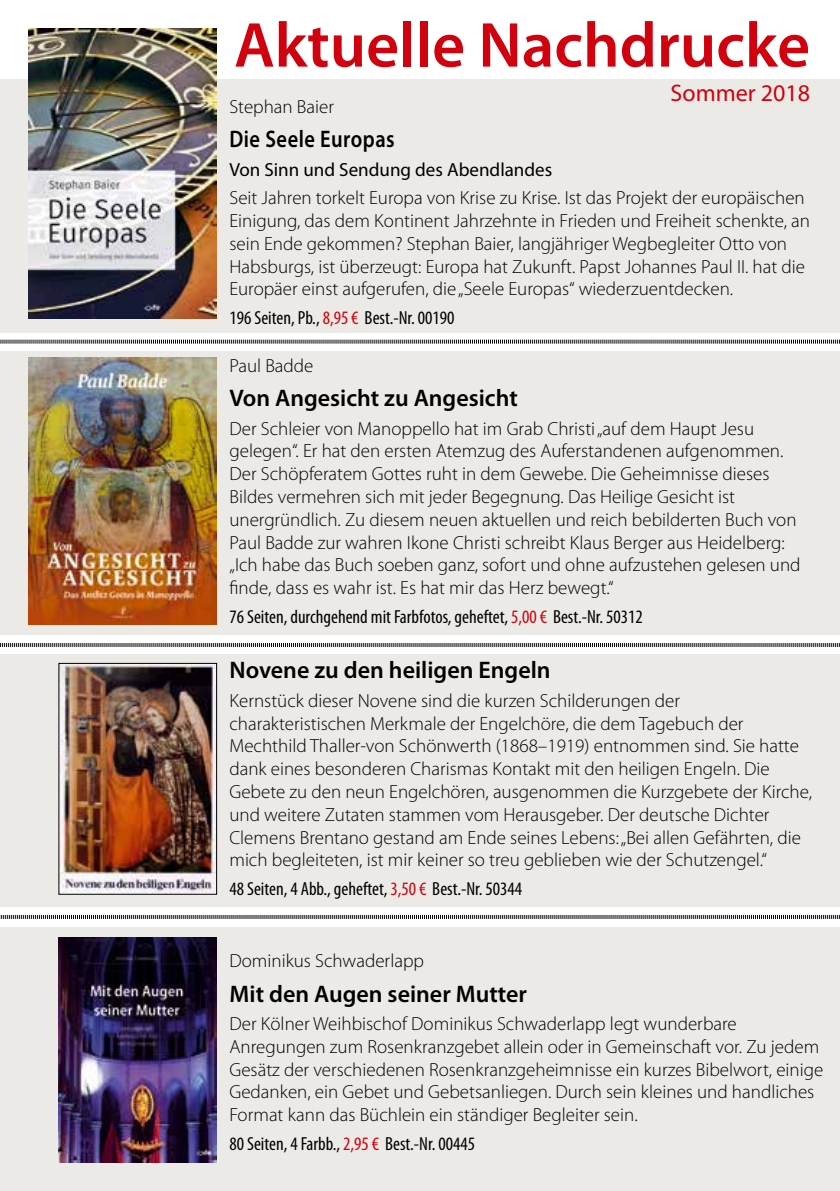
<style>
.page{position:relative;width:840px;height:1191px;background:#fff}
.page>*{position:absolute;margin:0;border:0;box-sizing:border-box;transform-origin:0 0}
.t1{font:600 64px "Myriad Pro";color:#d1010e}
.t2{font:600 24px "Myriad Pro";color:#000}
.t3{font:600 24px "Myriad Pro";letter-spacing:.025em;color:#000;scale:.85 1}
.t4{font:24px "Myriad Pro";color:#d1010e}
.t5{font:300 19px/22.8px "Myriad Pro";color:#000}
.t6{font:condensed 19px "Myriad Pro";color:#000}
.t7{font:19px "Myriad Pro";color:#000}
.s1{color:#d1010e}
</style>
<div class="page">
<div style="left:0;top:927px;width:839px;height:264px;background:#eceae7"></div>
<div style="left:0;top:654px;width:839px;height:252px;background:#eceae7"></div>
<div style="left:0;top:352px;width:839px;height:283px;background:#eceae7"></div>
<div style="left:0;top:79px;width:839px;height:254px;background:#eceae7"></div>
<img style="left:28px;top:28px;width:189px;height:290px">
<img style="left:61px;top:665px;width:154px;height:227px">
<div style="left:59px;top:663px;width:158px;height:231px;border:1px solid #000"></div>
<img style="left:59px;top:937px;width:158px;height:225px">
<img style="left:28px;top:357px;width:189px;height:268px">
<svg style="left:0;top:339px;width:839px;height:5px;background:#999"></svg>
<svg style="left:0;top:643px;width:839px;height:4px;background:#7f7f7f"></svg>
<svg style="left:0;top:914px;width:839px;height:5px"></svg>
<h1 class="t1" style="left:234px;top:10px;width:577px">Aktuelle Nachdrucke</h1>
<p class="t4" style="left:670px;top:80px;width:141px">Sommer 2018</p>
<p class="t5" style="left:229px;top:95px;width:106px">Stephan Baier</p>
<p class="t3" style="left:229px;top:126px;width:196px">Die Seele Europas</p>
<p class="t7" style="left:229px;top:159px;width:324px">Von Sinn und Sendung des Abendlandes</p>
<p class="t5" style="left:229px;top:187px;width:581px">Seit Jahren torkelt Europa von Krise zu Krise. Ist das Projekt der europäischen Einigung, das dem Kontinent Jahrzehnte in Frieden und Freiheit schenkte, an sein Ende gekommen? Stephan Baier, langjähriger Wegbegleiter Otto von Habsburgs, ist überzeugt: Europa hat Zukunft. Papst Johannes Paul II. hat die Europäer einst aufgerufen, die „Seele Europas“ wiederzuentdecken.</p>
<p class="t6" style="left:229px;top:307px;width:226px">196 Seiten, Pb., <span class="s1">8,95 €</span> Best.-Nr. 00190</p>
<p class="t5" style="left:229px;top:354px;width:85px">Paul Badde</p>
<p class="t2" style="left:229px;top:385px;width:290px">Von Angesicht zu Angesicht</p>
<p class="t5" style="left:229px;top:417px;width:572px">Der Schleier von Manoppello hat im Grab Christi „auf dem Haupt Jesu gelegen“. Er hat den ersten Atemzug des Auferstandenen aufgenommen.<br>Der Schöpferatem Gottes ruht in dem Gewebe. Die Geheimnisse dieses Bildes vermehren sich mit jeder Begegnung. Das Heilige Gesicht ist unergründlich. Zu diesem neuen aktuellen und reich bebilderten Buch von Paul Badde zur wahren Ikone Christi schreibt Klaus Berger aus Heidelberg: „Ich habe das Buch soeben ganz, sofort und ohne aufzustehen gelesen und finde, dass es wahr ist. Es hat mir das Herz bewegt.“</p>
<p class="t6" style="left:229px;top:606px;width:415px">76 Seiten, durchgehend mit Farbfotos, geheftet, <span class="s1">5,00 €</span> Best.-Nr. 50312</p>
<p class="t2" style="left:229px;top:657px;width:322px">Novene zu den heiligen Engeln</p>
<p class="t5" style="left:229px;top:689px;width:584px">Kernstück dieser Novene sind die kurzen Schilderungen der charakteristischen Merkmale der Engelchöre, die dem Tagebuch der Mechthild Thaller-von Schönwerth (1868–1919) entnommen sind. Sie hatte dank eines besonderen Charismas Kontakt mit den heiligen Engeln. Die Gebete zu den neun Engelchören, ausgenommen die Kurzgebete der Kirche, und weitere Zutaten stammen vom Herausgeber. Der deutsche Dichter Clemens Brentano gestand am Ende seines Lebens: „Bei allen Gefährten, die mich begleiteten, ist mir keiner so treu geblieben wie der Schutzengel.“</p>
<p class="t6" style="left:229px;top:878px;width:294px">48 Seiten, 4 Abb., geheftet, <span class="s1">3,50 €</span> Best.-Nr. 50344</p>
<p class="t5" style="left:229px;top:949px;width:196px">Dominikus Schwaderlapp</p>
<p class="t2" style="left:229px;top:980px;width:299px">Mit den Augen seiner Mutter</p>
<p class="t5" style="left:229px;top:1012px;width:595px">Der Kölner Weihbischof Dominikus Schwaderlapp legt wunderbare Anregungen zum Rosenkranzgebet allein oder in Gemeinschaft vor. Zu jedem Gesätz der verschiedenen Rosenkranzgeheimnisse ein kurzes Bibelwort, einige Gedanken, ein Gebet und Gebetsanliegen. Durch sein kleines und handliches Format kann das Büchlein ein ständiger Begleiter sein.</p>
<p class="t6" style="left:229px;top:1133px;width:247px">80 Seiten, 4 Farbb., <span class="s1">2,95 €</span> Best.-Nr. 00445</p>
</div>
